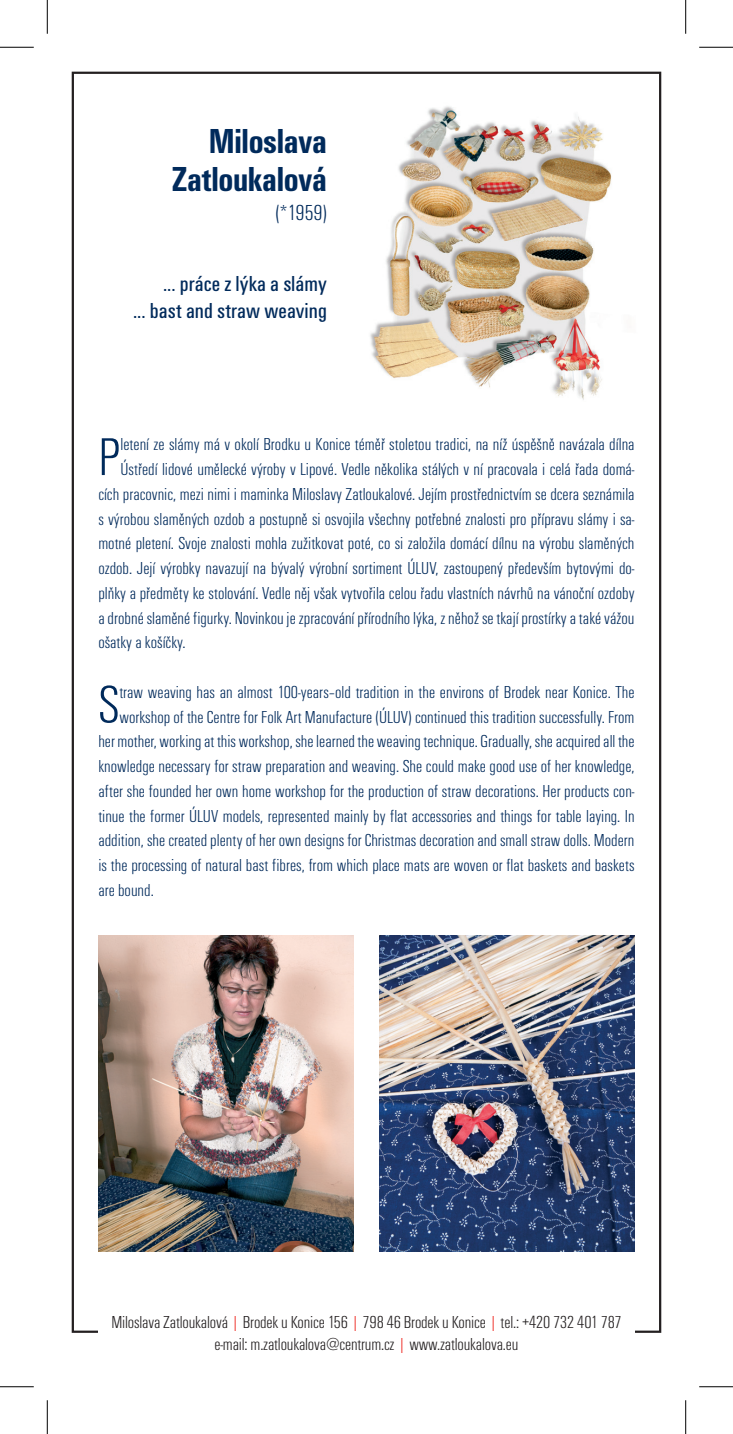
<style>
.page{position:relative;width:733px;height:1434px;background:#fff}
.page>*{position:absolute;margin:0;border:0;box-sizing:border-box;transform-origin:0 0}
.t1{font:55.12px "Unitus DEE Ligh Cond";color:#002a5b}
.t2{font:700 condensed 36px/38.2px "Unitus TEE";letter-spacing:-.01em;color:#002a5b;text-align:right}
.t3{font:condensed 22.5px/27px "Unitus TEE";color:#002a5b;text-align:right}
.t4{font:22.5px "Unitus DEE Ligh Cond";color:#002a5b}
.t5{font:18px "Unitus DEE Ligh Cond";color:#002a5b}
.t6{font:18px/21.6px "Unitus DEE Ligh Cond";letter-spacing:-.01em;color:#231f20;text-align:center}
.s1{color:#ee2a23}
</style>
<div class="page">
<img style="left:98px;top:936px;width:255px;height:315px">
<img style="left:379px;top:936px;width:255px;height:315px">
<img style="left:370px;top:106px;width:242px;height:294px">
<hr style="left:0;top:47px;width:34px;height:1px;background:#000">
<hr style="left:699px;top:47px;width:33px;height:1px;background:#000">
<hr style="left:0;top:1386px;width:34px;height:1px;background:#000">
<hr style="left:699px;top:1386px;width:33px;height:1px;background:#000">
<hr style="left:47px;top:0;width:1px;height:34px;background:#000">
<hr style="left:47px;top:1400px;width:1px;height:34px;background:#000">
<hr style="left:685px;top:0;width:1px;height:34px;background:#000">
<hr style="left:685px;top:1400px;width:1px;height:34px;background:#000">
<h2 class="t2" style="left:172px;top:122px;width:156px">Miloslava<br>Zatloukalová</h2>
<p class="t4" style="left:275px;top:201px;width:53px">(*1959)</p>
<p class="t3" style="left:133px;top:271px;width:195px">... práce z lýka a slámy<br>... bast and straw weaving</p>
<h1 class="t1" style="left:98px;top:427px;width:24px">P</h1>
<p class="t5" style="left:120px;top:435px;width:515px">letení ze slámy má v okolí Brodku u Konice téměř stoletou tradici, na níž úspěšně navázala dílna</p>
<p class="t5" style="left:120px;top:459px;width:515px">Ústředí lidové umělecké výroby v Lipové. Vedle několika stálých v ní pracovala i celá řada domá-</p>
<p class="t5" style="left:98px;top:484px;width:537px">cích pracovnic, mezi nimi i maminka Miloslavy Zatloukalové. Jejím prostřednictvím se dcera seznámila</p>
<p class="t5" style="left:98px;top:509px;width:537px">s výrobou slaměných ozdob a postupně si osvojila všechny potřebné znalosti pro přípravu slámy i sa-</p>
<p class="t5" style="left:98px;top:534px;width:537px">motné pletení. Svoje znalosti mohla zužitkovat poté, co si založila domácí dílnu na výrobu slaměných</p>
<p class="t5" style="left:98px;top:558px;width:537px">ozdob. Její výrobky navazují na bývalý výrobní sortiment ÚLUV, zastoupený především bytovými do-</p>
<p class="t5" style="left:98px;top:583px;width:537px">plňky a předměty ke stolování. Vedle něj však vytvořila celou řadu vlastních návrhů na vánoční ozdoby</p>
<p class="t5" style="left:98px;top:608px;width:537px">a drobné slaměné figurky. Novinkou je zpracování přírodního lýka, z něhož se tkají prostírky a také vážou</p>
<p class="t5" style="left:98px;top:633px;width:89px">ošatky a košíčky.</p>
<h1 class="t1" style="left:98px;top:675px;width:22px">S</h1>
<p class="t5" style="left:119px;top:682px;width:516px">traw weaving has an almost 100-years–old tradition in the environs of Brodek near Konice. The</p>
<p class="t5" style="left:119px;top:707px;width:516px">workshop of the Centre for Folk Art Manufacture (ÚLUV) continued this tradition successfully. From</p>
<p class="t5" style="left:98px;top:732px;width:537px">her mother, working at this workshop, she learned the weaving technique. Gradually, she acquired all the</p>
<p class="t5" style="left:98px;top:756px;width:537px">knowledge necessary for straw preparation and weaving. She could make good use of her knowledge,</p>
<p class="t5" style="left:98px;top:781px;width:537px">after she founded her own home workshop for the production of straw decorations. Her products con-</p>
<p class="t5" style="left:98px;top:806px;width:537px">tinue the former ÚLUV models, represented mainly by flat accessories and things for table laying. In</p>
<p class="t5" style="left:98px;top:831px;width:537px">addition, she created plenty of her own designs for Christmas decoration and small straw dolls. Modern</p>
<p class="t5" style="left:98px;top:855px;width:537px">is the processing of natural bast fibres, from which place mats are woven or flat baskets and baskets</p>
<p class="t5" style="left:98px;top:880px;width:57px">are bound.</p>
<p class="t6" style="left:111px;top:1311px;width:511px">Miloslava Zatloukalová <span class="s1">|</span> Brodek u Konice 156 <span class="s1">|</span> 798 46 Brodek u Konice <span class="s1">|</span> tel.: +420 732 401 787 e-mail: m.zatloukalova@centrum.cz <span class="s1">|</span> www.zatloukalova.eu</p>
</div>
